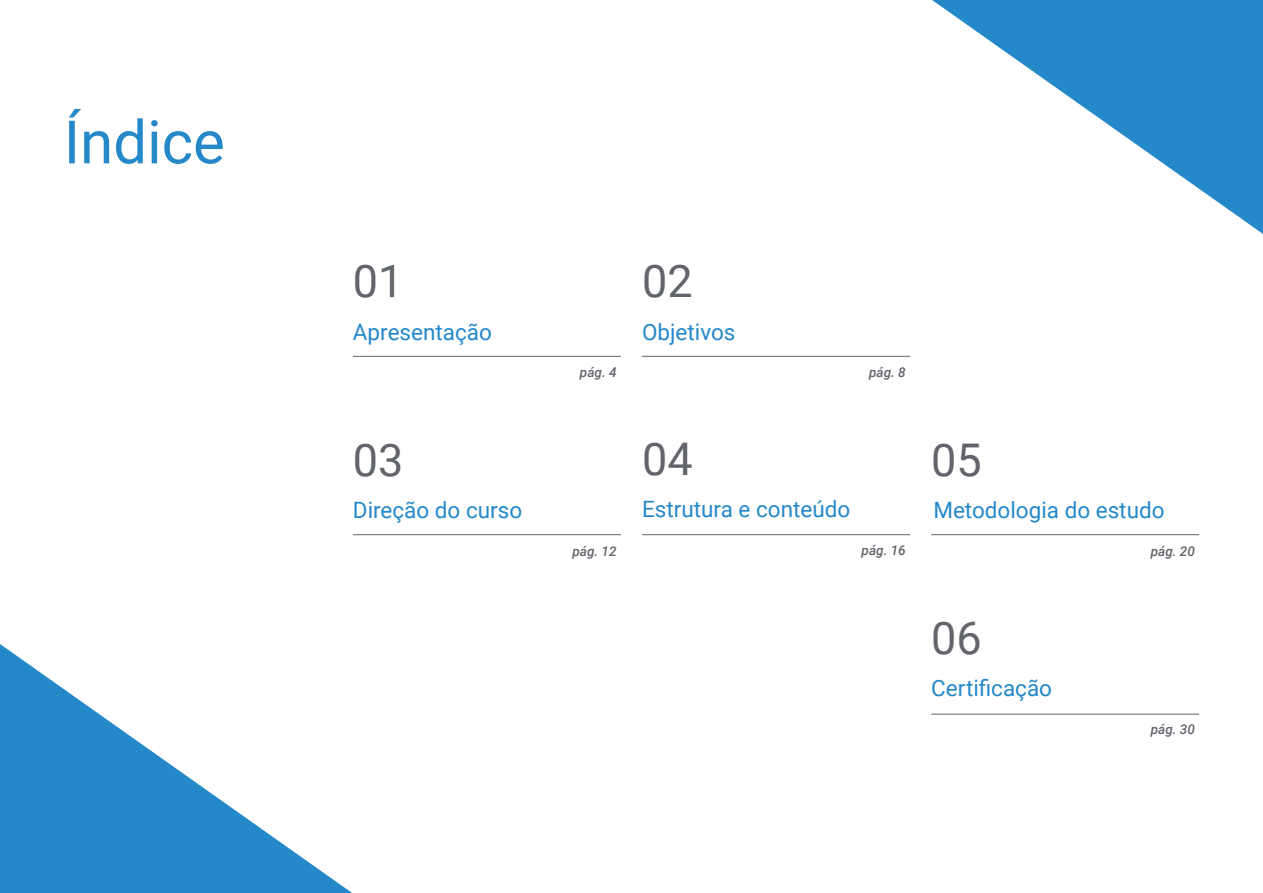
<style>
.page{position:relative;width:1263px;height:893px;background:#fff}
.page>*{position:absolute;margin:0;border:0;box-sizing:border-box;transform-origin:0 0}
.t1{font:60px "Roboto";color:#2488c9}
.t2{font:45px "Roboto";color:#61646a}
.t3{font:22.5px "Roboto";color:#2488c9}
.t4{font:italic 500 13.5px "Roboto";color:#61646a}
</style>
<div class="page">
<svg style="left:0;top:644px;width:352px;height:249px"></svg>
<svg style="left:932px;top:0;width:331px;height:234px"></svg>
<hr style="left:353px;top:356px;width:268px;height:1px;background:#61646a">
<hr style="left:931px;top:714px;width:268px;height:1px;background:#61646a">
<hr style="left:642px;top:356px;width:268px;height:1px;background:#61646a">
<hr style="left:353px;top:534px;width:268px;height:1px;background:#61646a">
<hr style="left:642px;top:534px;width:268px;height:1px;background:#61646a">
<hr style="left:931px;top:534px;width:268px;height:1px;background:#61646a">
<h1 class="t1" style="left:64px;top:100px;width:163px">Índice</h1>
<h2 class="t2" style="left:353px;top:250px;width:52px">01</h2>
<h2 class="t2" style="left:642px;top:250px;width:52px">02</h2>
<p class="t3" style="left:353px;top:316px;width:141px">Apresentação</p>
<p class="t4" style="left:580px;top:363px;width:38px">pág. 4</p>
<p class="t3" style="left:642px;top:316px;width:95px">Objetivos</p>
<p class="t4" style="left:869px;top:363px;width:38px">pág. 8</p>
<h2 class="t2" style="left:353px;top:429px;width:52px">03</h2>
<h2 class="t2" style="left:642px;top:427px;width:52px">04</h2>
<h2 class="t2" style="left:931px;top:429px;width:52px">05</h2>
<p class="t3" style="left:353px;top:495px;width:171px">Direção do curso</p>
<p class="t3" style="left:642px;top:493px;width:210px">Estrutura e conteúdo</p>
<p class="t3" style="left:933px;top:495px;width:233px">Metodologia do estudo</p>
<p class="t4" style="left:572px;top:542px;width:46px">pág. 12</p>
<p class="t4" style="left:862px;top:541px;width:46px">pág. 16</p>
<p class="t4" style="left:1151px;top:542px;width:46px">pág. 20</p>
<h2 class="t2" style="left:931px;top:607px;width:52px">06</h2>
<p class="t3" style="left:931px;top:673px;width:122px">Certificação</p>
<p class="t4" style="left:1151px;top:720px;width:46px">pág. 30</p>
</div>
